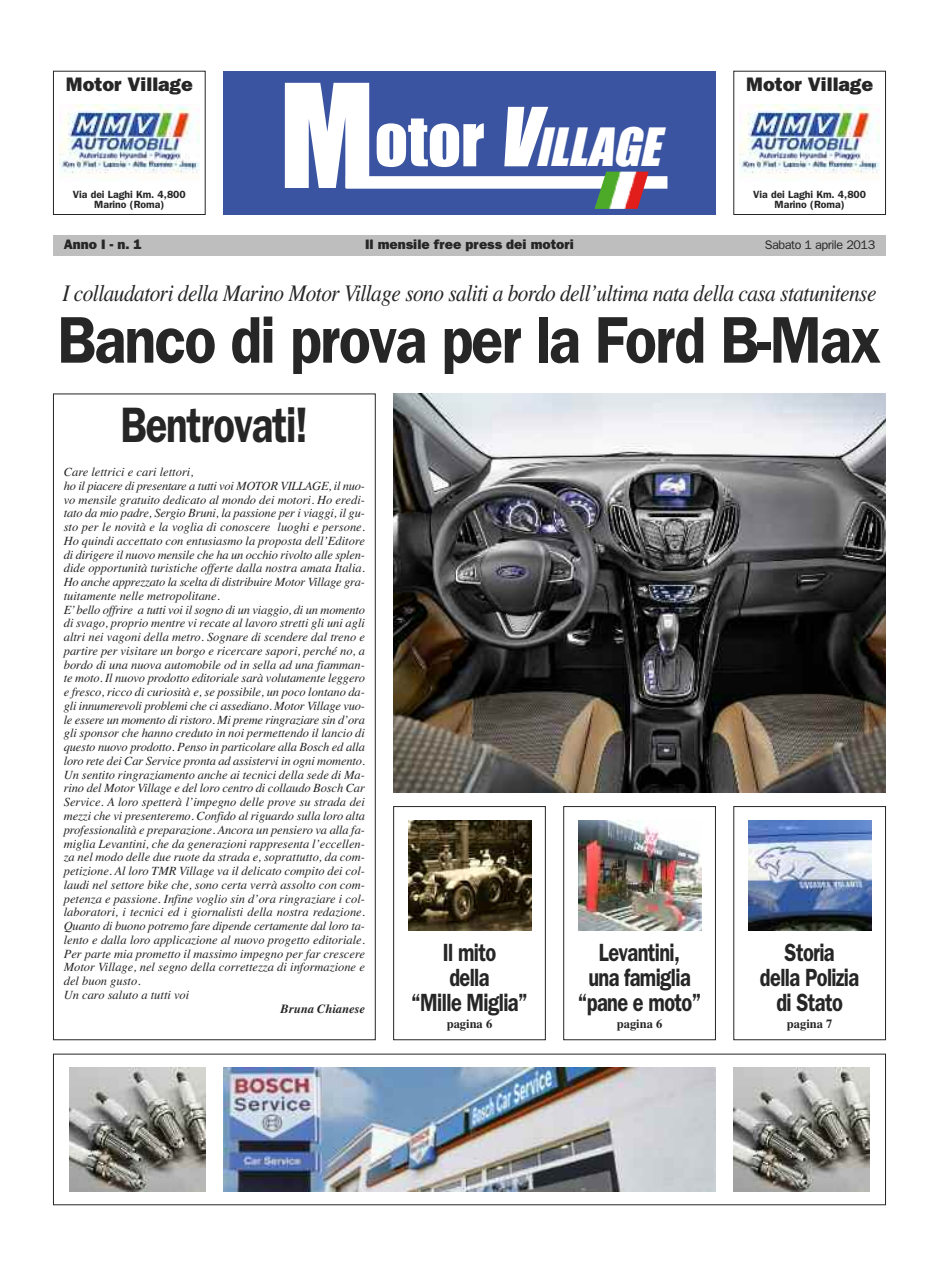
<style>
.page{position:relative;width:939px;height:1276px;background:#fff}
.page>*{position:absolute;margin:0;border:0;box-sizing:border-box;transform-origin:0 0}
.t1{font:600 66.25px "Franklin Gothic";letter-spacing:-.03em;color:#272627;scale:.89 1}
.t2{font:600 50px "Franklin Gothic";letter-spacing:-.03em;color:#272627;scale:.8 1}
.t3{font:italic 48.75px "Impact";color:#fff}
.t4{font:600 25px/25px "Franklin Gothic";letter-spacing:-.03em;color:#272627;text-align:center;scale:.8 1}
.t5{font:italic 23.75px "Times";letter-spacing:-.025em;color:#272627;scale:.9 1}
.t6{font:800 19.62px "Franklin Gothic";color:#272627}
.t7{font:800 13.75px "Franklin Gothic";color:#272627}
.t8{font:italic 12.5px/13.8px "Times";color:#272627}
.t9{font:700 12.5px "Times";color:#272627}
.t10{font:12.5px "Franklin Gothic";letter-spacing:-.03em;color:#272627}
.t11{font:italic 700 12.5px "Times";color:#272627}
.t12{font:600 10.5px/10.5px "Franklin Gothic";color:#272627;text-align:center}
.s1{font-style:normal;font-size:133px}
.s2{font-style:normal;font-size:65.12px}
.s3{font-size:75.12px}
</style>
<div class="page">
<div style="left:53px;top:235px;width:833px;height:21px;background:#bebebe"></div>
<div style="left:393px;top:806px;width:153px;height:234px;border:1px solid #272627"></div>
<img style="left:408px;top:820px;width:123px;height:110px">
<div style="left:563px;top:806px;width:153px;height:234px;border:1px solid #272627"></div>
<img style="left:579px;top:820px;width:122px;height:110px">
<div style="left:733px;top:806px;width:153px;height:234px;border:1px solid #272627"></div>
<img style="left:749px;top:820px;width:122px;height:110px">
<div style="left:223px;top:71px;width:493px;height:144px;background:#3a54a2"></div>
<div style="left:346px;top:176px;width:321px;height:13px;background:#fff"></div>
<div style="left:53px;top:71px;width:153px;height:144px;border:1px solid #272627"></div>
<img style="left:223px;top:1067px;width:493px;height:124px">
<img style="left:393px;top:393px;width:493px;height:399px">
<img style="left:59px;top:104px;width:140px;height:71px">
<div style="left:733px;top:71px;width:153px;height:144px;border:1px solid #272627"></div>
<img style="left:739px;top:104px;width:141px;height:71px">
<img style="left:69px;top:1067px;width:137px;height:124px">
<img style="left:733px;top:1067px;width:137px;height:124px">
<img style="left:595px;top:172px;width:54px;height:37px">
<h3 class="t6" style="left:66px;top:72px;width:128px">Motor Village</h3>
<p class="t12" style="left:73px;top:189px;width:115px">Via dei Laghi Km. 4,800<br>Marino (Roma)</p>
<h3 class="t3" style="left:279px;top:121px;width:394px"><span class="s1">M</span> <span class="s2">o t o r</span> <span class="s3">V</span>ILLAGE</h3>
<h3 class="t6" style="left:746px;top:72px;width:128px">Motor Village</h3>
<p class="t12" style="left:753px;top:189px;width:115px">Via dei Laghi Km. 4,800<br>Marino (Roma)</p>
<p class="t7" style="left:64px;top:237px;width:80px">Anno I - n. 1</p>
<p class="t10" style="left:765px;top:237px;width:112px">Sabato 1 aprile 2013</p>
<p class="t7" style="left:365px;top:237px;width:210px">Il mensile free press dei motori</p>
<h3 class="t5" style="left:62px;top:279px;width:906px">I collaudatori della Marino Motor Village sono saliti a bordo dell’ultima nata della casa statunitense</h3>
<h1 class="t1" style="left:57px;top:301px;width:928px">Banco di prova per la Ford B-Max</h1>
<h2 class="t2" style="left:121px;top:395px;width:236px">Bentrovati!</h2>
<p class="t8" style="left:64px;top:465px;width:303px">Care lettrici e cari lettori,<br>ho il piacere di presentare a tutti voi MOTOR VILLAGE, il nuo&shy;vo mensile gratuito dedicato al mondo dei motori. Ho eredi&shy;tato da mio padre, Sergio Bruni, la passione per i viaggi, il gu&shy;sto per le novità e la voglia di conoscere luoghi e persone.<br>Ho quindi accettato con entusiasmo la proposta dell’Editore di dirigere il nuovo mensile che ha un occhio rivolto alle splen&shy;dide opportunità turistiche offerte dalla nostra amata Italia.<br>Ho anche apprezzato la scelta di distribuire Motor Village gra&shy;tuitamente nelle metropolitane.<br>E’bello offrire a tutti voi il sogno di un viaggio, di un momento di svago, proprio mentre vi recate al lavoro stretti gli uni agli altri nei vagoni della metro. Sognare di scendere dal treno e partire per visitare un borgo e ricercare sapori, perché no, a bordo di una nuova automobile od in sella ad una fiamman&shy;te moto. Il nuovo prodotto editoriale sarà volutamente leggero e fresco, ricco di curiosità e, se possibile, un poco lontano da&shy;gli innumerevoli problemi che ci assediano. Motor Village vuo&shy;le essere un momento di ristoro. Mi preme ringraziare sin d’ora gli sponsor che hanno creduto in noi permettendo il lancio di questo nuovo prodotto. Penso in particolare alla Bosch ed alla loro rete dei Car Service pronta ad assistervi in ogni momento.<br>Un sentito ringraziamento anche ai tecnici della sede di Ma&shy;rino del Motor Village e del loro centro di collaudo Bosch Car Service. A loro spetterà l’impegno delle prove su strada dei mezzi che vi presenteremo. Confido al riguardo sulla loro alta professionalità e preparazione. Ancora un pensiero va alla fa&shy;miglia Levantini, che da generazioni rappresenta l’eccellen&shy;za nel modo delle due ruote da strada e, soprattutto, da com&shy;petizione. Al loro TMR Village va il delicato compito dei col&shy;laudi nel settore bike che, sono certa verrà assolto con com&shy;petenza e passione. Infine voglio sin d’ora ringraziare i col&shy;laboratori, i tecnici ed i giornalisti della nostra redazione.<br>Quanto di buono potremo fare dipende certamente dal loro ta&shy;lento e dalla loro applicazione al nuovo progetto editoriale.<br>Per parte mia prometto il massimo impegno per far crescere Motor Village, nel segno della correttezza di informazione e del buon gusto.<br>Un caro saluto a tutti voi</p>
<p class="t11" style="left:281px;top:1001px;width:86px">Bruna Chianese</p>
<h3 class="t4" style="left:411px;top:940px;width:147px">Il mito<br>della<br>“Mille Miglia”</h3>
<p class="t9" style="left:447px;top:1017px;width:47px">pagina 6</p>
<h3 class="t4" style="left:578px;top:940px;width:156px">Levantini,<br>una famiglia “pane e moto”</h3>
<p class="t9" style="left:617px;top:1017px;width:47px">pagina 6</p>
<h3 class="t4" style="left:760px;top:940px;width:126px">Storia<br>della Polizia di Stato</h3>
<p class="t9" style="left:787px;top:1017px;width:47px">pagina 7</p>
</div>
